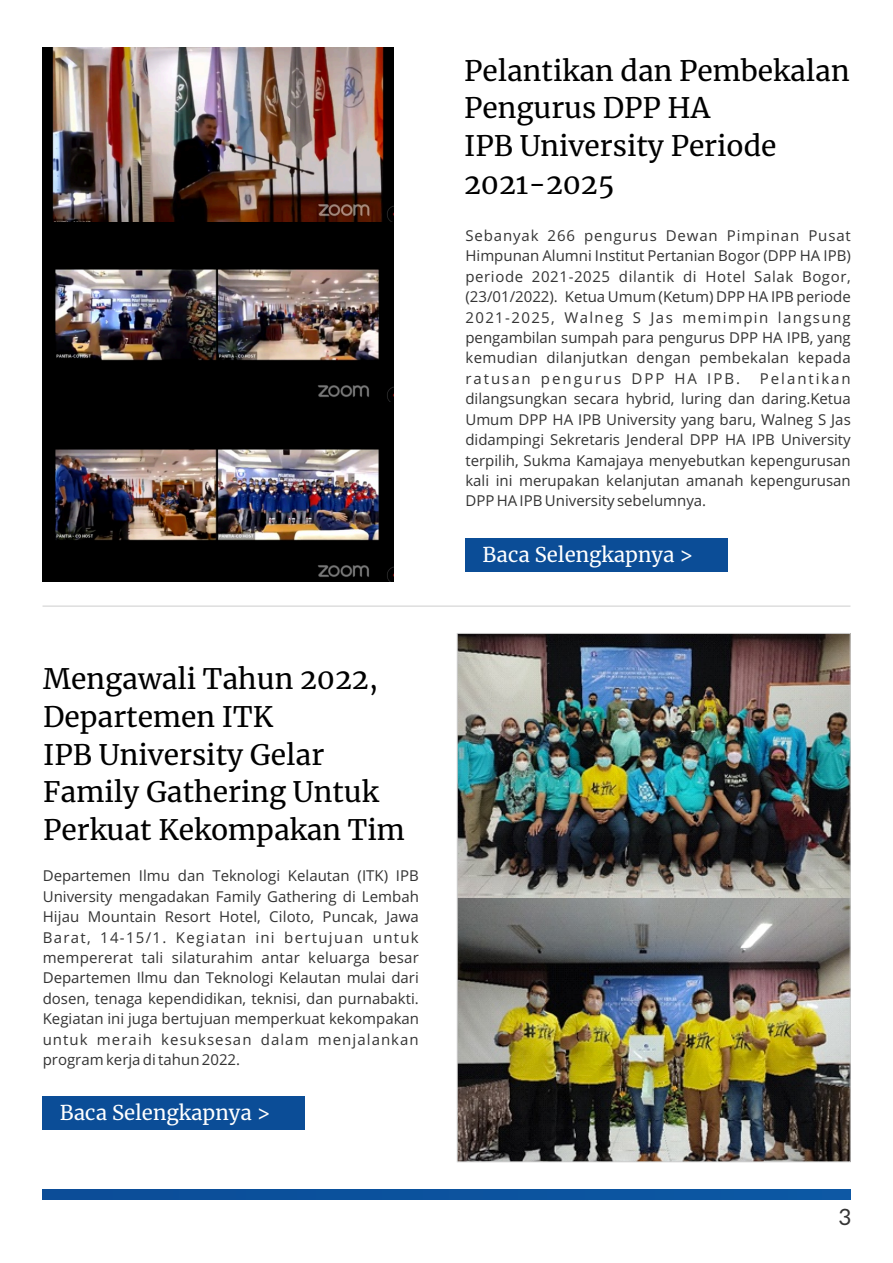
<style>
.page{position:relative;width:893px;height:1263px;background:#fff}
.page>*{position:absolute;margin:0;border:0;box-sizing:border-box;transform-origin:0 0}
.t1{font:28.2px/37.7px "Merriweather";color:#000}
.t2{font:22.5px "Lato";color:#343434}
.t3{font:20.4px "Merriweather";color:#fff}
.t4{font:15px/20.4px "Open Sans";letter-spacing:.025em;color:#343434;text-align:justify}
</style>
<div class="page">
<div style="left:43px;top:1190px;width:807px;height:9px;background:#0c529e"></div>
<hr style="left:43px;top:606px;width:807px;height:1px;background:#cdcdcd">
<img style="left:43px;top:48px;width:351px;height:174px">
<img style="left:43px;top:222px;width:351px;height:180px">
<img style="left:43px;top:402px;width:351px;height:179px">
<img style="left:459px;top:635px;width:389px;height:525px">
<div style="left:43px;top:1096px;width:262px;height:33px;background:#0b4d97"></div>
<div style="left:465px;top:538px;width:262px;height:33px;background:#0b4d97"></div>
<h1 class="t1" style="left:43px;top:660px;width:363px">Mengawali Tahun 2022,<br>Departemen ITK<br>IPB University Gelar<br>Family Gathering Untuk<br>Perkuat Kekompakan Tim</h1>
<p class="t4" style="left:43px;top:867px;width:378px">Departemen Ilmu dan Teknologi Kelautan (ITK) IPB University mengadakan Family Gathering di Lembah Hijau Mountain Resort Hotel, Ciloto, Puncak, Jawa Barat, 14-15/1. Kegiatan ini bertujuan untuk mempererat tali silaturahim antar keluarga besar Departemen Ilmu dan Teknologi Kelautan mulai dari dosen, tenaga kependidikan, teknisi, dan purnabakti.<br>Kegiatan ini juga bertujuan memperkuat kekompakan untuk meraih kesuksesan dalam menjalankan program kerja di tahun 2022.</p>
<h3 class="t3" style="left:60px;top:1100px;width:212px">Baca Selengkapnya &gt;</h3>
<h1 class="t1" style="left:464px;top:52px;width:387px">Pelantikan dan Pembekalan<br>Pengurus DPP HA<br>IPB University Periode<br>2021-2025</h1>
<p class="t4" style="left:465px;top:227px;width:387px">Sebanyak 266 pengurus Dewan Pimpinan Pusat Himpunan Alumni Institut Pertanian Bogor (DPP HA IPB) periode 2021-2025 dilantik di Hotel Salak Bogor, (23/01/2022). Ketua Umum (Ketum) DPP HA IPB periode 2021-2025, Walneg S Jas memimpin langsung pengambilan sumpah para pengurus DPP HA IPB, yang kemudian dilanjutkan dengan pembekalan kepada ratusan pengurus DPP HA IPB.</p>
<p class="t4" style="left:465px;top:370px;width:387px;text-indent:294px">Pelantikan dilangsungkan secara hybrid, luring dan daring.Ketua Umum DPP HA IPB University yang baru, Walneg S Jas didampingi Sekretaris Jenderal DPP HA IPB University terpilih, Sukma Kamajaya menyebutkan kepengurusan kali ini merupakan kelanjutan amanah kepengurusan DPP HA IPB University sebelumnya.</p>
<h3 class="t3" style="left:483px;top:542px;width:212px">Baca Selengkapnya &gt;</h3>
<h2 class="t2" style="left:838px;top:1207px;width:15px">3</h2>
</div>
